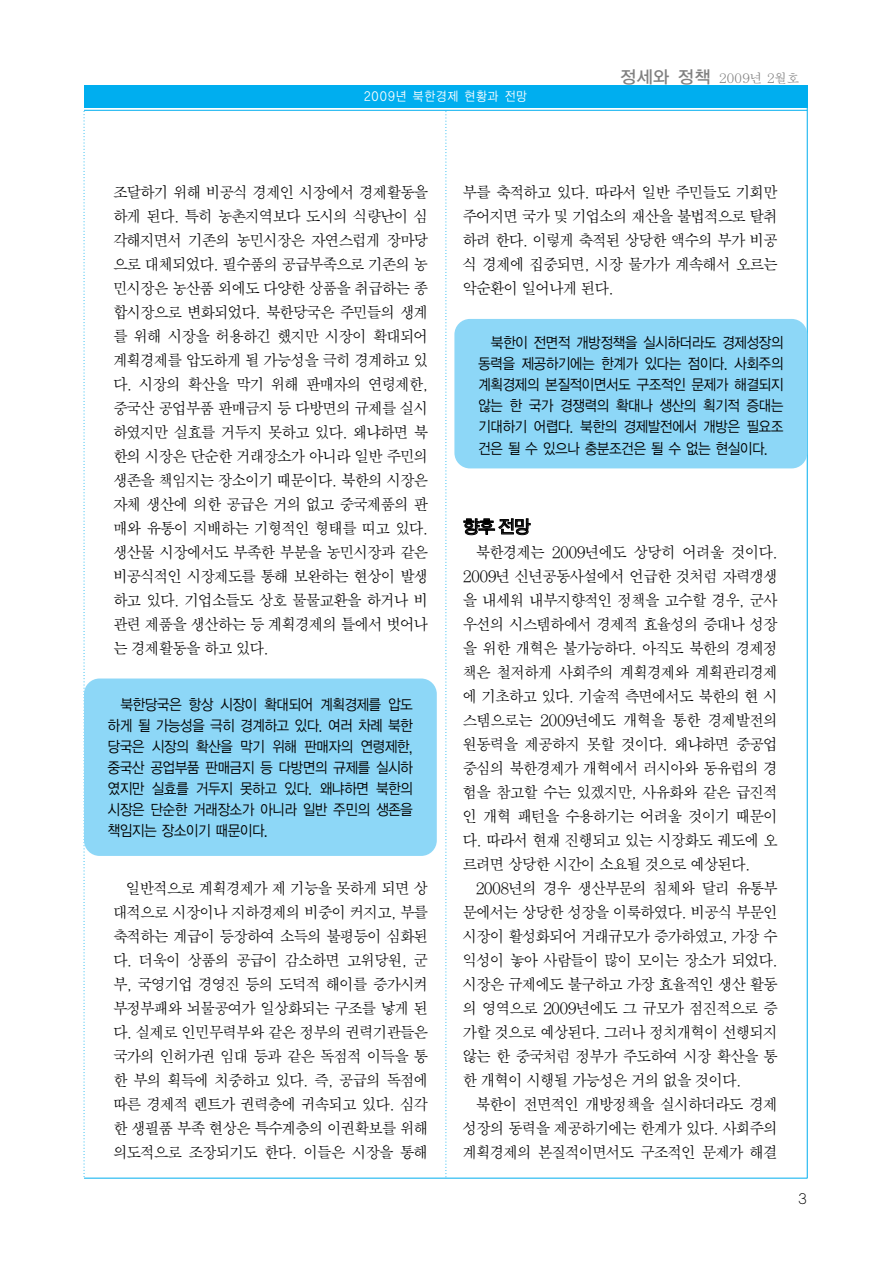
<style>
.page{position:relative;width:893px;height:1262px;background:#fff}
.page>*{position:absolute;margin:0;border:0;box-sizing:border-box;transform-origin:0 0}
.t1{font:700 17.25px "HY Go Thic";color:#000}
.t2{font:15.75px/24px "SM Amu";letter-spacing:-.09em;color:#000;text-align:justify;scale:.95 1}
.t3{font:15px/21px "YGO12";letter-spacing:-.1em;color:#000;text-align:justify;scale:.9 1}
.t4{font:14.25px "YGO11";color:#000}
.t5{font:12.75px "YGO12";color:#fff;scale:.9 1}
.t6{font:12.75px "SM Amu";letter-spacing:-.03em;color:#808080}
.s1{font-family:"YGO13";font-size:17.25px}
</style>
<div class="page">
<div style="left:84px;top:85px;width:723px;height:22px;background:#00aeef"></div>
<svg style="left:84px;top:111px;width:1px;height:1066px"></svg>
<svg style="left:445px;top:112px;width:1px;height:1065px"></svg>
<hr style="left:807px;top:85px;width:1px;height:1093px;background:#00aeef">
<hr style="left:84px;top:110px;width:723px;height:1px;background:#00aeef">
<hr style="left:84px;top:1177px;width:723px;height:1px;background:#00aeef">
<div style="left:84px;top:678px;width:353px;height:178px;background:#8dd7f7;border-radius:16px"></div>
<div style="left:454px;top:319px;width:353px;height:149px;background:#8dd7f7;border-radius:16px"></div>
<p class="t5" style="left:364px;top:90px;width:183px">2009년 북한경제 현황과 전망</p>
<p class="t6" style="left:619px;top:73px;width:182px"><span class="s1">정세와 정책</span> 2009년 2월호</p>
<p class="t2" style="left:113px;top:181px;width:334px">조달하기 위해 비공식 경제인 시장에서 경제활동을 하게 된다. 특히 농촌지역보다 도시의 식량난이 심 각해지면서 기존의 농민시장은 자연스럽게 장마당 으로 대체되었다. 필수품의 공급부족으로 기존의 농 민시장은 농산품 외에도 다양한 상품을 취급하는 종 합시장으로 변화되었다. 북한당국은 주민들의 생계 를 위해 시장을 허용하긴 했지만 시장이 확대되어 계획경제를 압도하게 될 가능성을 극히 경계하고 있 다. 시장의 확산을 막기 위해 판매자의 연령제한, 중국산 공업부품 판매금지 등 다방면의 규제를 실시 하였지만 실효를 거두지 못하고 있다. 왜냐하면 북 한의 시장은 단순한 거래장소가 아니라 일반 주민의 생존을 책임지는 장소이기 때문이다. 북한의 시장은 자체 생산에 의한 공급은 거의 없고 중국제품의 판 매와 유통이 지배하는 기형적인 형태를 띠고 있다. 생산물 시장에서도 부족한 부분을 농민시장과 같은 비공식적인 시장제도를 통해 보완하는 현상이 발생 하고 있다. 기업소들도 상호 물물교환을 하거나 비 관련 제품을 생산하는 등 계획경제의 틀에서 벗어나 는 경제활동을 하고 있다.</p>
<p class="t3" style="left:107px;top:694px;width:341px;text-indent:13px">북한당국은 항상 시장이 확대되어 계획경제를 압도 하게 될 가능성을 극히 경계하고 있다. 여러 차례 북한 당국은 시장의 확산을 막기 위해 판매자의 연령제한, 중국산 공업부품 판매금지 등 다방면의 규제를 실시하 였지만 실효를 거두지 못하고 있다. 왜냐하면 북한의 시장은 단순한 거래장소가 아니라 일반 주민의 생존을 책임지는 장소이기 때문이다.</p>
<p class="t2" style="left:113px;top:877px;width:334px;text-indent:13px">일반적으로 계획경제가 제 기능을 못하게 되면 상 대적으로 시장이나 지하경제의 비중이 커지고, 부를 축적하는 계급이 등장하여 소득의 불평등이 심화된 다. 더욱이 상품의 공급이 감소하면 고위당원, 군 부, 국영기업 경영진 등의 도덕적 해이를 증가시켜 부정부패와 뇌물공여가 일상화되는 구조를 낳게 된 다. 실제로 인민무력부와 같은 정부의 권력기관들은 국가의 인허가권 임대 등과 같은 독점적 이득을 통 한 부의 획득에 치중하고 있다. 즉, 공급의 독점에 따른 경제적 렌트가 권력층에 귀속되고 있다. 심각 한 생필품 부족 현상은 특수계층의 이권확보를 위해 의도적으로 조장되기도 한다. 이들은 시장을 통해</p>
<p class="t2" style="left:462px;top:181px;width:334px">부를 축적하고 있다. 따라서 일반 주민들도 기회만 주어지면 국가 및 기업소의 재산을 불법적으로 탈취 하려 한다. 이렇게 축적된 상당한 액수의 부가 비공 식 경제에 집중되면, 시장 물가가 계속해서 오르는 악순환이 일어나게 된다.</p>
<p class="t3" style="left:477px;top:333px;width:342px;text-indent:13px">북한이 전면적 개방정책을 실시하더라도 경제성장의 동력을 제공하기에는 한계가 있다는 점이다. 사회주의 계획경제의 본질적이면서도 구조적인 문제가 해결되지 않는 한 국가 경쟁력의 확대나 생산의 획기적 증대는 기대하기 어렵다. 북한의 경제발전에서 개방은 필요조 건은 될 수 있으나 충분조건은 될 수 없는 현실이다.</p>
<p class="t1" style="left:463px;top:519px;width:70px">향후 전망</p>
<p class="t2" style="left:462px;top:541px;width:334px;text-indent:13px">북한경제는 2009년에도 상당히 어려울 것이다.<br>2009년 신년공동사설에서 언급한 것처럼 자력갱생 을 내세워 내부지향적인 정책을 고수할 경우, 군사 우선의 시스템하에서 경제적 효율성의 증대나 성장 을 위한 개혁은 불가능하다. 아직도 북한의 경제정 책은 철저하게 사회주의 계획경제와 계획관리경제 에 기초하고 있다. 기술적 측면에서도 북한의 현 시 스템으로는 2009년에도 개혁을 통한 경제발전의 원동력을 제공하지 못할 것이다. 왜냐하면 중공업 중심의 북한경제가 개혁에서 러시아와 동유럽의 경 험을 참고할 수는 있겠지만, 사유화와 같은 급진적 인 개혁 패턴을 수용하기는 어려울 것이기 때문이 다. 따라서 현재 진행되고 있는 시장화도 궤도에 오 르려면 상당한 시간이 소요될 것으로 예상된다.</p>
<p class="t2" style="left:462px;top:877px;width:334px;text-indent:13px">2008년의 경우 생산부문의 침체와 달리 유통부 문에서는 상당한 성장을 이룩하였다. 비공식 부문인 시장이 활성화되어 거래규모가 증가하였고, 가장 수 익성이 놓아 사람들이 많이 모이는 장소가 되었다. 시장은 규제에도 불구하고 가장 효율적인 생산 활동 의 영역으로 2009년에도 그 규모가 점진적으로 증 가할 것으로 예상된다. 그러나 정치개혁이 선행되지 않는 한 중국처럼 정부가 주도하여 시장 확산을 통 한 개혁이 시행될 가능성은 거의 없을 것이다.</p>
<p class="t2" style="left:462px;top:1093px;width:334px;text-indent:13px">북한이 전면적인 개방정책을 실시하더라도 경제 성장의 동력을 제공하기에는 한계가 있다. 사회주의 계획경제의 본질적이면서도 구조적인 문제가 해결</p>
<p class="t4" style="left:798px;top:1192px;width:11px">3</p>
</div>
